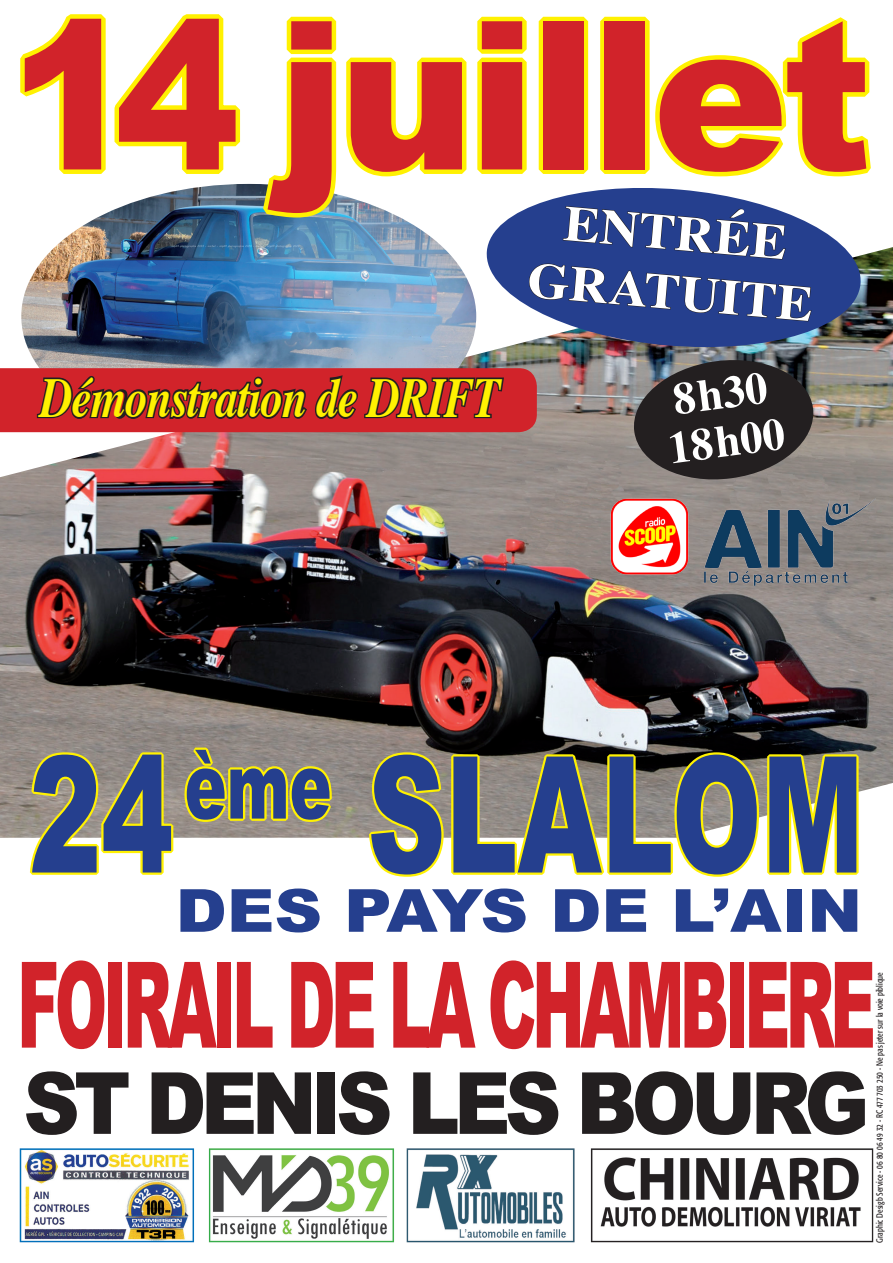
<style>
.page{position:relative;width:893px;height:1263px;background:#fff}
.page>*{position:absolute;margin:0;border:0;box-sizing:border-box;transform-origin:0 0}
.t1{font:900 207px "Arial";letter-spacing:-.03em;color:#d1232a;scale:.9 1}
.t2{font:900 162px "Arial";color:#253f8e;scale:.67 1}
.t3{font:900 119.7px "Arial";letter-spacing:-.07em;color:#d1232a;scale:.53 1}
.t4{font:900 94.5px "Arial";color:#253f8e;scale:.67 1}
.t5{font:900 85.8px "Arial";letter-spacing:-.07em;color:#231f20;scale:.91 1}
.t6{font:900 59.4px "Arial";color:#253f8e;scale:1.11 1}
.t7{font:italic 700 56.25px "Times";letter-spacing:-.02em;color:#fff101;scale:.8 1}
.t8{font:700 49.5px "Times";color:#fff;scale:1.1 1}
.t9{font:700 45px "Times";color:#fff}
.t10{font:condensed 9px "Formata";color:#231f20;scale:.9 1}
.s1{font-size:162px}
</style>
<div class="page">
<img style="left:19px;top:1148px;width:855px;height:95px">
<img style="left:0;top:247px;width:893px;height:591px">
<svg style="left:27px;top:750px;width:149px;height:125px"></svg>
<svg style="left:182px;top:745px;width:153px;height:80px;background:#b4ab5d"></svg>
<svg style="left:367px;top:731px;width:494px;height:146px"></svg>
<img style="left:691px;top:490px;width:185px;height:103px">
<img style="left:601px;top:490px;width:97px;height:94px">
<img style="left:21px;top:184px;width:455px;height:171px">
<svg style="left:0;top:355px;width:537px;height:88px;background:#a4454b"></svg>
<svg style="left:20px;top:14px;width:221px;height:160px"></svg>
<img style="left:483px;top:322px;width:381px;height:32px">
<svg style="left:257px;top:16px;width:619px;height:306px"></svg>
<svg style="left:630px;top:355px;width:187px;height:130px;background:#403d3d"></svg>
<p class="t1" style="left:10px;top:-20px;width:960px">14 juillet</p>
<p class="t8" style="left:568px;top:176px;width:205px;rotate:5deg">ENTRÉE</p>
<p class="t8" style="left:532px;top:232px;width:262px;rotate:5deg">GRATUITE</p>
<p class="t7" style="left:40px;top:345px;width:578px">Démonstration de DRIFT</p>
<p class="t9" style="left:667px;top:357px;width:96px;rotate:-8deg">8 h30</p>
<p class="t9" style="left:662px;top:406px;width:119px;rotate:-8deg">18 h00</p>
<p class="t4" style="left:29px;top:732px;width:453px"><span class="s1">24</span> ème</p>
<p class="t6" style="left:175px;top:877px;width:620px">DES PAYS DE L’AIN</p>
<p class="t2" style="left:367px;top:725px;width:742px">SLALOM</p>
<p class="t3" style="left:17px;top:938px;width:1621px">FOIRAIL DE LA CHAMBIERE</p>
<p class="t10" style="left:874px;top:1243px;width:302px;rotate:-90deg">Graphic Desigb Service - 06 80 06 49 32 - RC 477 703 250 - Ne pas jeter sur la voie piblique</p>
<p class="t5" style="left:23px;top:1055px;width:931px">ST DENIS LES BOURG</p>
</div>
